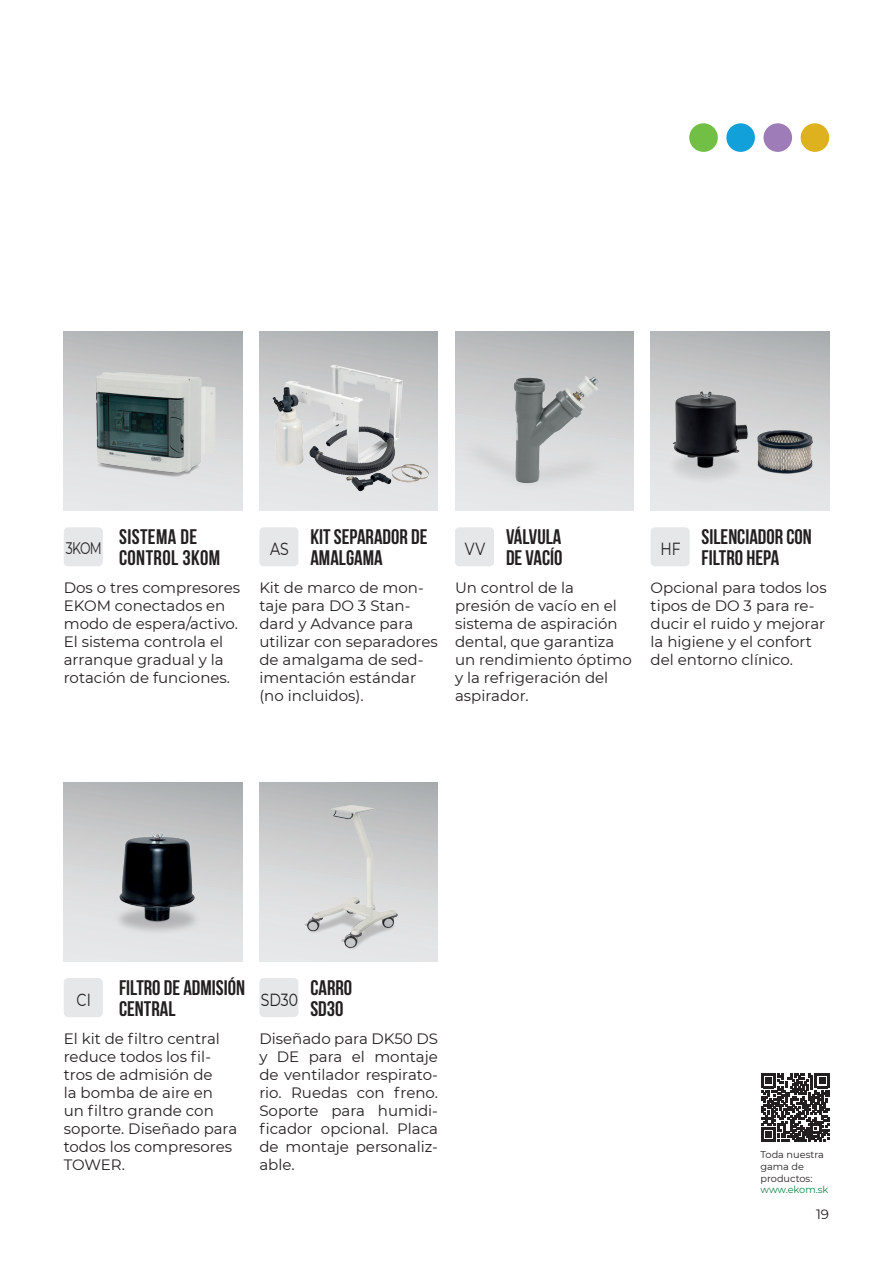
<style>
.page{position:relative;width:893px;height:1263px;background:#fff}
.page>*{position:absolute;margin:0;border:0;box-sizing:border-box;transform-origin:0 0}
.Bold_16pt{font:700 21px/21px "Bebas Neue";color:#231f20}
.Bold_16pt-2{font:700 21px "Bebas Neue";letter-spacing:.02em;color:#231f20}
.t1{font:17.55px "Montserrat";color:#231f20;scale:.8 1}
.t2{font:16.65px "Montserrat";color:#231f20;scale:.75 1}
.Reg_10pt_Lead_15{font:15px/18px "Montserrat";color:#231f20}
.t3{font:13.5px "Montserrat";color:#231f20}
.t4{font:9.75px/11.7px "Montserrat";color:#231f20}
.t5{font:9.75px "Montserrat";letter-spacing:-.005em;color:#148446}
</style>
<div class="page">
<svg style="left:64px;top:782px;width:178px;height:179px;background:#c2c4c5"></svg>
<img style="left:75px;top:808px;width:156px;height:153px">
<svg style="left:259px;top:782px;width:179px;height:179px;background:#cdcfd0"></svg>
<svg style="left:64px;top:332px;width:178px;height:178px;background:#cecfd0"></svg>
<svg style="left:259px;top:332px;width:179px;height:17px;background:#b2b5b6"></svg>
<img style="left:259px;top:349px;width:179px;height:161px">
<svg style="left:455px;top:502px;width:179px;height:8px"></svg>
<img style="left:455px;top:332px;width:179px;height:170px">
<svg style="left:651px;top:332px;width:178px;height:7px"></svg>
<img style="left:651px;top:339px;width:178px;height:171px">
<div style="left:763px;top:123px;width:29px;height:29px;background:#9d7cb7;border-radius:50%"></div>
<div style="left:801px;top:123px;width:28px;height:29px;background:#ddb21e;border-radius:50%"></div>
<div style="left:726px;top:123px;width:29px;height:29px;background:#12a0db;border-radius:50%"></div>
<div style="left:689px;top:123px;width:29px;height:29px;background:#71bf44;border-radius:50%"></div>
<div style="left:64px;top:527px;width:39px;height:39px;background:#e6e7e9;border-radius:4px"></div>
<div style="left:259px;top:527px;width:39px;height:39px;background:#e6e7e9;border-radius:4px"></div>
<div style="left:455px;top:527px;width:39px;height:39px;background:#e6e7e9;border-radius:4px"></div>
<div style="left:651px;top:527px;width:39px;height:39px;background:#e6e7e9;border-radius:4px"></div>
<div style="left:64px;top:978px;width:39px;height:39px;background:#e6e7e9;border-radius:4px"></div>
<div style="left:259px;top:978px;width:39px;height:39px;background:#e6e7e9;border-radius:4px"></div>
<img style="left:85px;top:362px;width:139px;height:121px">
<svg style="left:761px;top:1073px;width:68px;height:69px"></svg>
<img style="left:300px;top:803px;width:102px;height:152px">
<p class="Bold_16pt" style="left:310px;top:526px;width:119px">KIT SEPARADOR DE<br>AMALGAMA</p>
<p class="Bold_16pt" style="left:506px;top:526px;width:57px">VÁLVULA</p>
<p class="Bold_16pt-2" style="left:119px;top:525px;width:80px">SISTEMA DE</p>
<p class="Bold_16pt-2" style="left:119px;top:546px;width:103px">CONTROL 3KOM</p>
<p class="t2" style="left:66px;top:537px;width:50px">3KOM</p>
<p class="t1" style="left:270px;top:536px;width:25px">AS</p>
<p class="t1" style="left:465px;top:536px;width:27px">VV</p>
<p class="t1" style="left:660px;top:536px;width:27px">HF</p>
<p class="Bold_16pt" style="left:506px;top:547px;width:58px">DE VACÍO</p>
<p class="Bold_16pt" style="left:702px;top:526px;width:112px">SILENCIADOR CON<br>FILTRO HEPA</p>
<p class="Reg_10pt_Lead_15" style="left:64px;top:578px;width:178px">Dos o tres compresores<br>EKOM conectados en modo de espera/activo.<br>El sistema controla el arranque gradual y la rotación de funciones.</p>
<p class="Reg_10pt_Lead_15" style="left:259px;top:578px;width:180px">Kit de marco de mon&shy;taje para DO 3 Stan&shy;dard y Advance para utilizar con separadores de amalgama de sed&shy;imentación estándar (no incluidos).</p>
<p class="Reg_10pt_Lead_15" style="left:455px;top:578px;width:178px">Un control de la presión de vacío en el sistema de aspiración dental, que garantiza un rendimiento óptimo y la refrigeración del aspirador.</p>
<p class="Reg_10pt_Lead_15" style="left:651px;top:578px;width:178px">Opcional para todos los tipos de DO 3 para re&shy;ducir el ruido y mejorar la higiene y el confort del entorno clínico.</p>
<p class="Bold_16pt" style="left:119px;top:977px;width:127px">FILTRO DE ADMISIÓN<br>CENTRAL</p>
<p class="t1" style="left:77px;top:987px;width:19px">CI</p>
<p class="t1" style="left:261px;top:987px;width:48px">SD30</p>
<p class="Bold_16pt" style="left:310px;top:977px;width:43px">CARRO</p>
<p class="Bold_16pt" style="left:310px;top:998px;width:35px">SD30</p>
<p class="Reg_10pt_Lead_15" style="left:64px;top:1029px;width:175px">El kit de filtro central reduce todos los fil&shy;tros de admisión de<br>la bomba de aire en<br>un filtro grande con soporte. Diseñado para todos los compresores<br>TOWER.</p>
<p class="Reg_10pt_Lead_15" style="left:259px;top:1029px;width:180px;text-align:justify">Diseñado para DK50 DS y DE para el montaje de ventilador respirato&shy;rio. Ruedas con freno.<br>Soporte para humidi&shy;ficador opcional. Placa de montaje personaliz&shy;able.</p>
<p class="t4" style="left:760px;top:1148px;width:65px">Toda nuestra gama de</p>
<p class="t4" style="left:760px;top:1172px;width:53px">productos:</p>
<p class="t5" style="left:760px;top:1183px;width:69px">www.ekom.sk</p>
<p class="t3" style="left:816px;top:1205px;width:15px">19</p>
</div>
